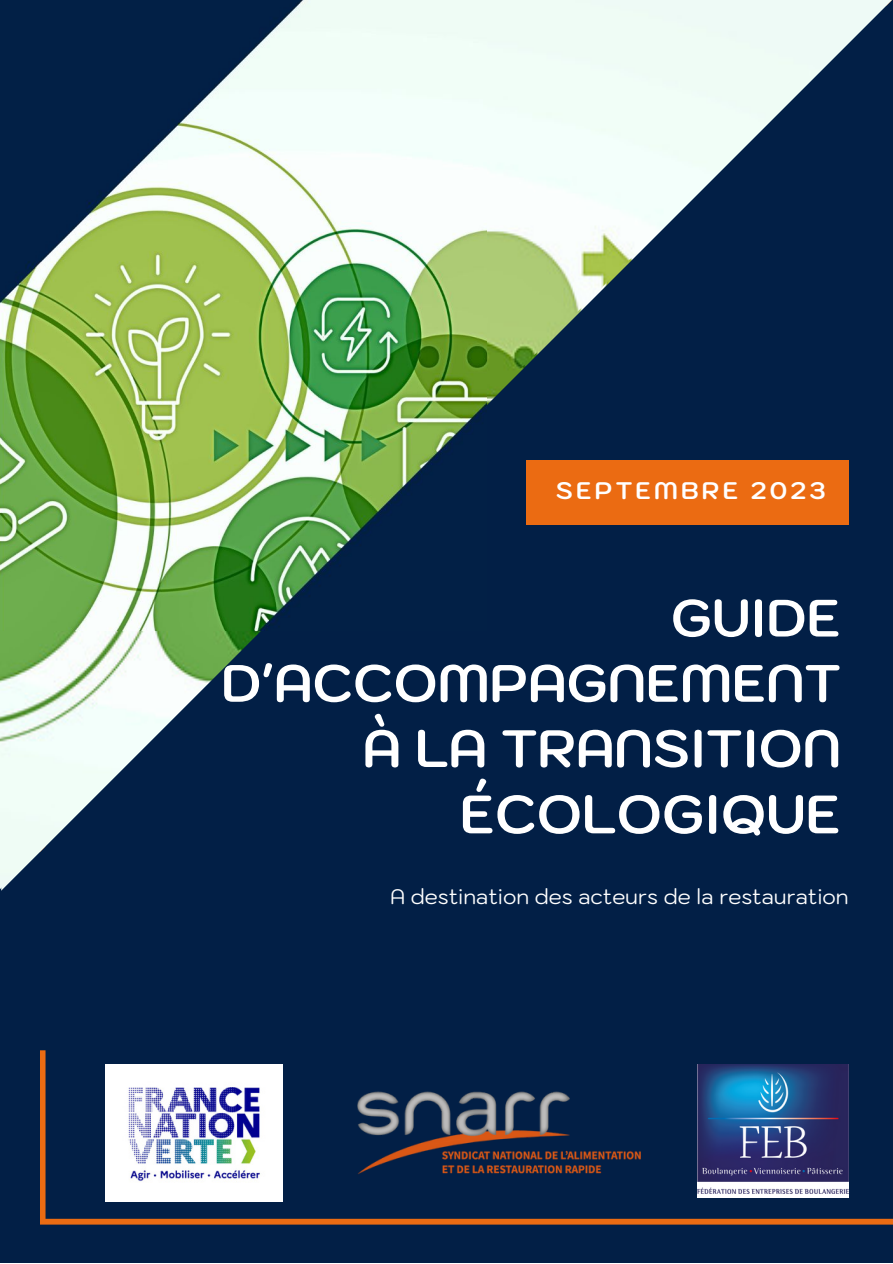
<style>
.page{position:relative;width:893px;height:1264px;background:#fff}
.page>*{position:absolute;margin:0;border:0;box-sizing:border-box;transform-origin:0 0}
.t1{font:700 54px "Kodchasan";color:#fff}
.t2{font:700 52.5px/65.2px "Kodchasan";color:#fff;text-align:right}
.t3{font:700 24px "Kodchasan";letter-spacing:.13em;color:#fff}
.t4{font:21px "Kodchasan";color:#fff}
</style>
<div class="page">
<div style="left:0;top:0;width:892px;height:1262px;background:#021f46"></div>
<svg style="left:40px;top:1050px;width:852px;height:174px"></svg>
<img style="left:343px;top:1078px;width:311px;height:106px">
<div style="left:697px;top:1064px;width:151px;height:133px;background:linear-gradient(to right,#fff,#fff)"></div>
<img style="left:697px;top:1064px;width:151px;height:129px">
<img style="left:106px;top:1064px;width:176px;height:137px">
<img style="left:0;top:0;width:889px;height:891px">
<img style="left:0;top:0;width:486px;height:630px">
<p class="t3" style="left:556px;top:474px;width:271px">SEPTEMBRE 2023</p>
<p class="t2" style="left:221px;top:584px;width:621px">GUIDE<br>D'ACCOMPAGNEMENT<br>À LA TRANSITION</p>
<p class="t1" style="left:460px;top:778px;width:382px">ÉCOLOGIQUE</p>
<p class="t4" style="left:390px;top:882px;width:460px">A destination des acteurs de la restauration</p>
</div>
